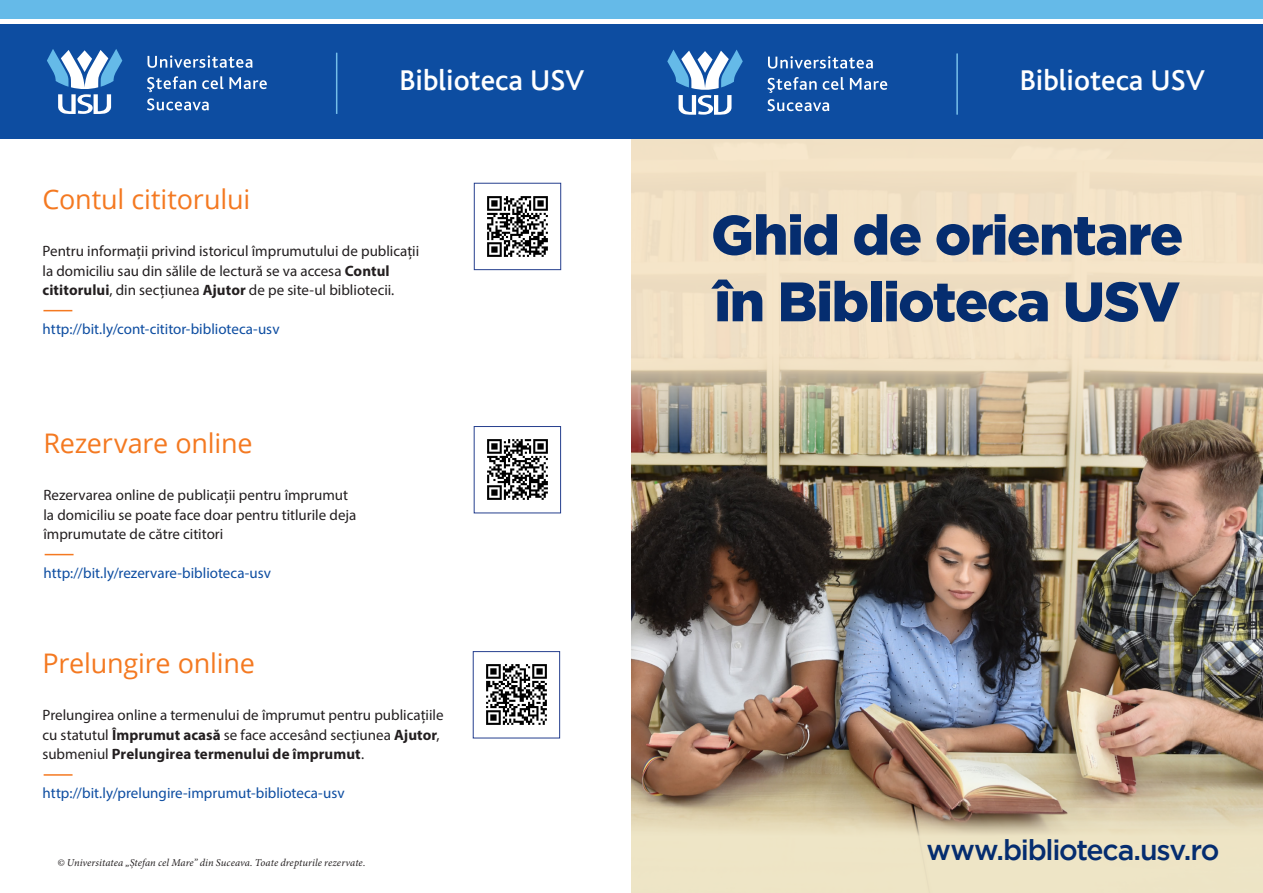
<style>
.page{position:relative;width:1263px;height:893px;background:#fff}
.page>*{position:absolute;margin:0;border:0;box-sizing:border-box;transform-origin:0 0}
.t1{font:900 55.5px "Gotham";letter-spacing:-.025em;color:#052d6f}
.t2{font:30px "USV Bold";color:#fff}
.Titlu_coperta_2{font:500 28.5px "Gotham";letter-spacing:-.045em;color:#052d6f}
.Emfaza{font:27px "Open Sans";letter-spacing:-.005em;color:#f47921}
.t3{font:15px/19.5px "Myriad Pro";color:#231f20}
.t4{font:15px "Myriad Pro";color:#0d4da1}
.Note{font:italic 10.5px "Minion Pro";letter-spacing:.005em;color:#231f20}
.s1{font-weight:700}
</style>
<div class="page">
<img style="left:631px;top:446px;width:632px;height:365px">
<div style="left:0;top:24px;width:1263px;height:115px;background:#0d4da1"></div>
<div style="left:0;top:0;width:1263px;height:19px;background:#65bae8"></div>
<svg style="left:667px;top:50px;width:76px;height:65px"></svg>
<svg style="left:767px;top:56px;width:120px;height:37px"></svg>
<svg style="left:767px;top:99px;width:62px;height:12px"></svg>
<hr style="left:956px;top:53px;width:2px;height:62px;background:#75bee9">
<svg style="left:47px;top:49px;width:75px;height:65px"></svg>
<svg style="left:147px;top:55px;width:120px;height:37px"></svg>
<svg style="left:147px;top:98px;width:62px;height:12px"></svg>
<hr style="left:336px;top:53px;width:1px;height:61px;background:#75bee9">
<svg style="left:631px;top:139px;width:632px;height:307px;fill:#f0e0c4"></svg>
<svg style="left:631px;top:811px;width:632px;height:82px;fill:#eee4c5"></svg>
<div style="left:474px;top:183px;width:87px;height:87px;background:#fff;border:1px solid #253f8e"></div>
<img style="left:487px;top:196px;width:61px;height:61px">
<svg style="left:43px;top:310px;width:29px;height:1px"></svg>
<div style="left:474px;top:426px;width:87px;height:87px;background:#fff;border:1px solid #253f8e"></div>
<img style="left:487px;top:439px;width:61px;height:61px">
<svg style="left:45px;top:554px;width:29px;height:1px"></svg>
<div style="left:473px;top:651px;width:87px;height:87px;background:#fff;border:1px solid #253f8e"></div>
<img style="left:486px;top:664px;width:61px;height:61px">
<hr style="left:44px;top:774px;width:29px;height:2px;background:#f47921">
<p class="Emfaza" style="left:43px;top:180px;width:209px">Contul cititorului</p>
<p class="t2" style="left:399px;top:64px;width:187px">Biblioteca USV</p>
<p class="t2" style="left:1020px;top:65px;width:187px">Biblioteca USV</p>
<p class="t3" style="left:43px;top:241px;width:378px">Pentru informații privind istoricul împrumutului de publicații la domiciliu sau din sălile de lectură se va accesa <span class="s1">Contul cititorului</span>, din secțiunea <span class="s1">Ajutor</span> de pe site-ul bibliotecii.</p>
<p class="t4" style="left:43px;top:320px;width:239px">http://bit.ly/cont-cititor-biblioteca-usv</p>
<p class="Emfaza" style="left:43px;top:424px;width:211px">Rezervare online</p>
<p class="t3" style="left:43px;top:485px;width:314px">Rezervarea online de publicații pentru împrumut la domiciliu se poate face doar pentru titlurile deja împrumutate de către cititori</p>
<p class="t4" style="left:43px;top:564px;width:229px">http://bit.ly/rezervare-biblioteca-usv</p>
<p class="Emfaza" style="left:43px;top:645px;width:214px">Prelungire online</p>
<p class="t3" style="left:43px;top:705px;width:403px">Prelungirea online a termenului de împrumut pentru publicațiile cu statutul <span class="s1">Împrumut acasă</span> se face accesând secțiunea <span class="s1">Ajutor</span>, submeniul <span class="s1">Prelungirea termenului de împrumut</span>.</p>
<p class="t4" style="left:43px;top:784px;width:304px">http://bit.ly/prelungire-imprumut-biblioteca-usv</p>
<p class="Note" style="left:57px;top:855px;width:310px">© Universitatea „Ştefan cel Mare” din Suceava. Toate drepturile rezervate.</p>
<p class="t1" style="left:711px;top:197px;width:474px">Ghid de orientare</p>
<p class="t1" style="left:714px;top:263px;width:467px">în Biblioteca USV</p>
<p class="Titlu_coperta_2" style="left:926px;top:833px;width:294px">www.biblioteca.usv.ro</p>
</div>
